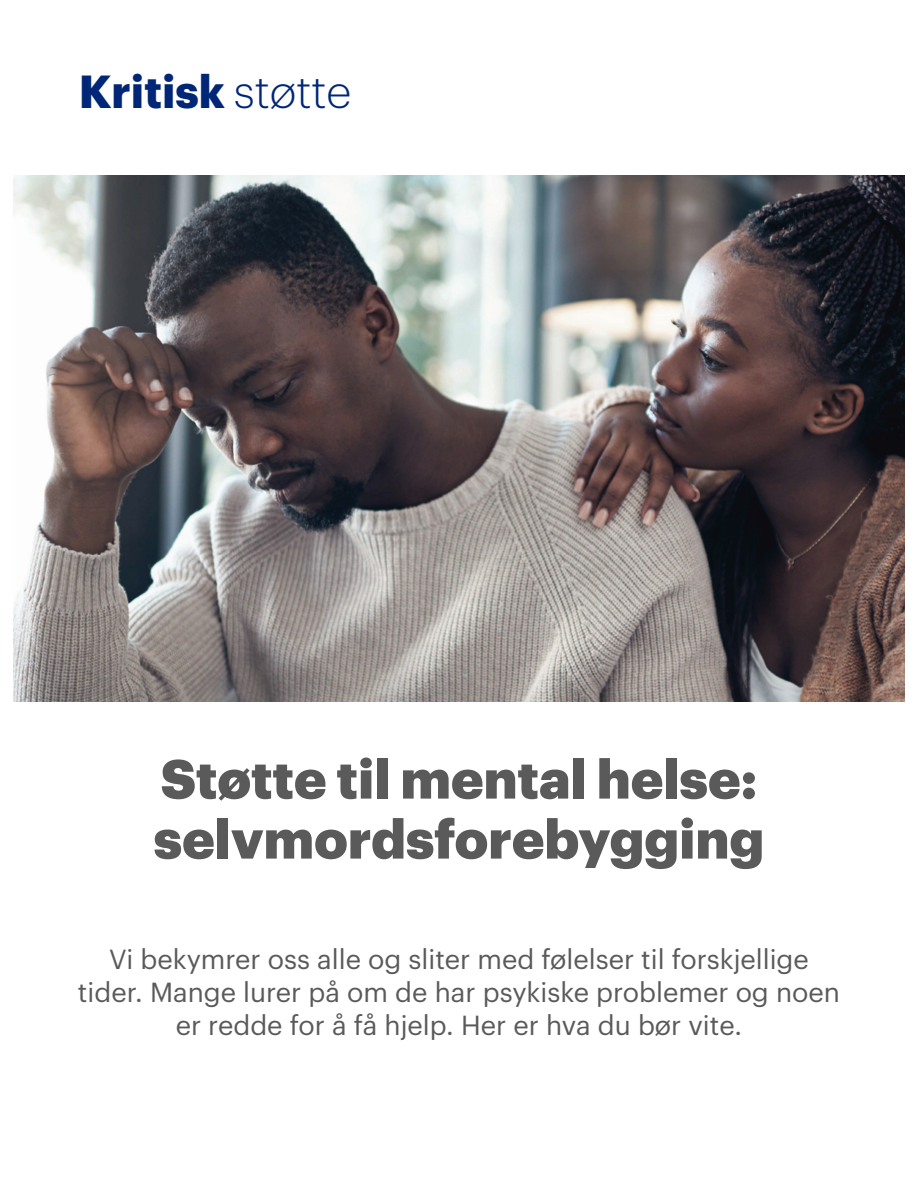
<style>
.page{position:relative;width:918px;height:1188px;background:#fff}
.page>*{position:absolute;margin:0;border:0;box-sizing:border-box;transform-origin:0 0}
.Headline{font:900 54px/60px "Graphik UHG";color:#5a5a5a}
.t1{font:700 45.3px "Graphik";color:#002677}
.Headline-subhead{font:27px/33px "Graphik UHG";color:#5a5a5a;text-align:center}
.s1{font-weight:300;font-size:45px}
</style>
<div class="page">
<img style="left:14px;top:176px;width:890px;height:526px">
<h2 class="t1" style="left:79px;top:56px;width:274px">Kritisk <span class="s1">støtte</span></h2>
<p class="Headline" style="left:154px;top:744px;width:612px">Støtte til mental helse: selvmordsforebygging</p>
<p class="Headline-subhead" style="left:78px;top:941px;width:764px">Vi bekymrer oss alle og sliter med følelser til forskjellige tider. Mange lurer på om de har psykiske problemer og noen er redde for å få hjelp. Her er hva du bør vite.</p>
</div>
